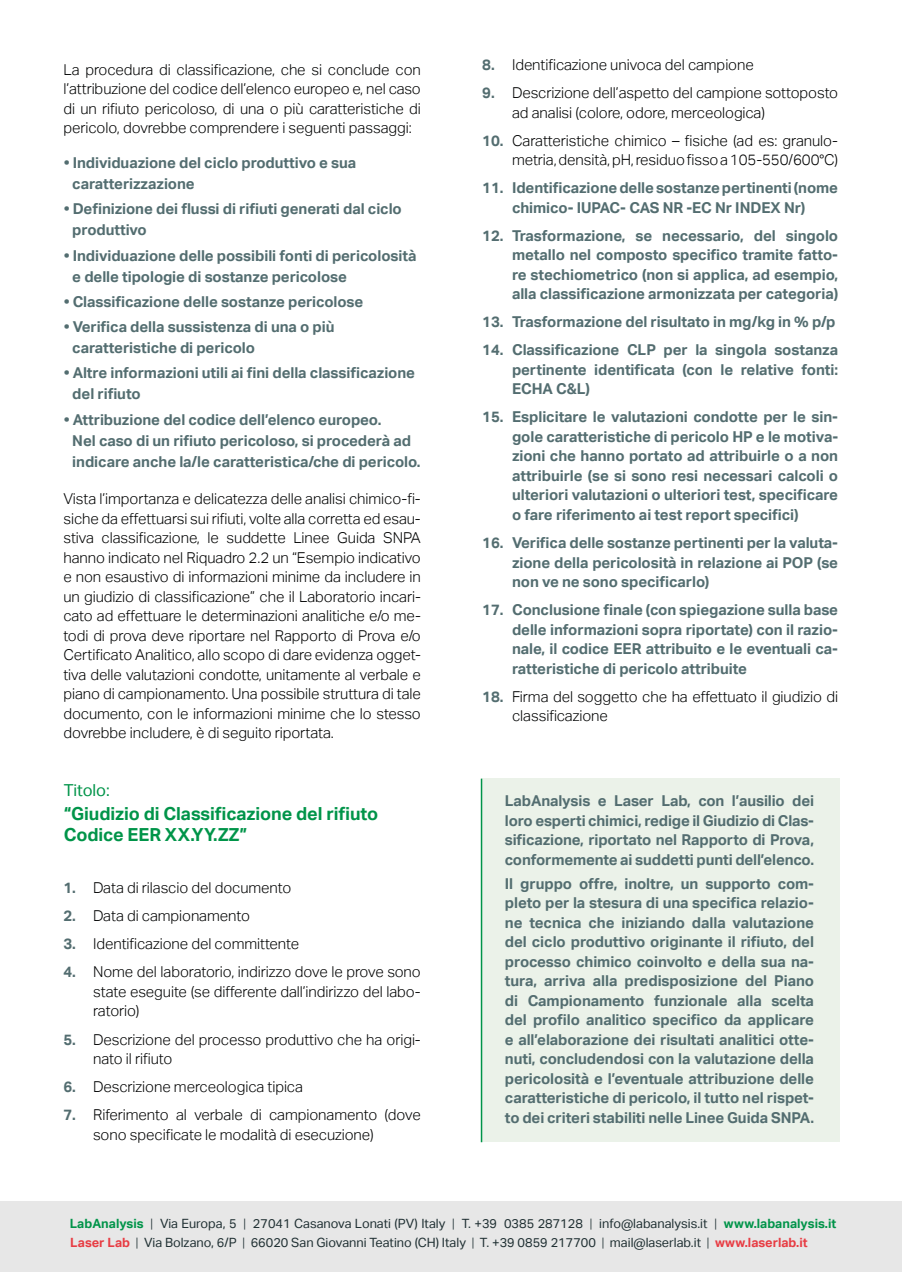
<style>
.page{position:relative;width:902px;height:1272px;background:#fff}
.page>*{position:absolute;margin:0;border:0;box-sizing:border-box;transform-origin:0 0}
.t1{font:700 18px/21.6px "Aktiv Grotesk";letter-spacing:-.005em;color:#009449}
.t2{font:16.5px "Aktiv Grotesk";letter-spacing:-.005em;color:#009449}
.t3{font:700 15px/19.5px "Aktiv Grotesk";letter-spacing:-.005em;color:#536d70;text-align:justify}
.t4{font:300 15px/19.5px "Aktiv Grotesk";letter-spacing:-.005em;color:#010202}
.t5{font:12.75px/19.2px "Aktiv Grotesk";color:#213134}
.s1{font-weight:700;color:#536d70}
.s2{font-weight:700;color:#009449}
.s3{font-weight:300}
.s4{font-weight:700;color:#e83c43}
</style>
<div class="page">
<div style="left:0;top:1201px;width:901px;height:70px;background:#e7e7e7"></div>
<div style="left:481px;top:778px;width:358px;height:364px;background:#ebf2e9"></div>
<hr style="left:480px;top:778px;width:2px;height:364px;background:#009449">
<p class="t4" style="left:63px;top:60px;width:359px;text-align:justify">La procedura di classificazione, che si conclude con l’attribuzione del codice dell’elenco europeo e, nel caso di un rifiuto pericoloso, di una o più caratteristiche di pericolo, dovrebbe comprendere i seguenti passaggi:</p>
<p class="t3" style="left:72px;top:152px;width:285px;line-height:21px;text-indent:-9px">• Individuazione del ciclo produttivo e sua caratterizzazione</p>
<p class="t3" style="left:72px;top:199px;width:331px;line-height:21px;text-indent:-9px">• Definizione dei flussi di rifiuti generati dal ciclo produttivo</p>
<p class="t3" style="left:72px;top:245px;width:345px;line-height:21px;text-indent:-9px">• Individuazione delle possibili fonti di pericolosità e delle tipologie di sostanze pericolose</p>
<p class="t3" style="left:64px;top:292px;width:301px">• Classificazione delle sostanze pericolose</p>
<p class="t3" style="left:72px;top:316px;width:264px;line-height:21px;text-indent:-9px">• Verifica della sussistenza di una o più caratteristiche di pericolo</p>
<p class="t3" style="left:72px;top:363px;width:344px;line-height:21px;text-indent:-9px">• Altre informazioni utili ai fini della classificazione del rifiuto</p>
<p class="t3" style="left:72px;top:409px;width:350px;line-height:21px;text-align:left;text-indent:-9px">• Attribuzione del codice dell’elenco europeo.<br>Nel caso di un rifiuto pericoloso, si procederà ad indicare anche la/le caratteristica/che di pericolo.</p>
<p class="t4" style="left:63px;top:489px;width:359px;text-align:justify">Vista l’importanza e delicatezza delle analisi chimico-fi&shy;siche da effettuarsi sui rifiuti, volte alla corretta ed esau&shy;stiva classificazione, le suddette Linee Guida SNPA hanno indicato nel Riquadro 2.2 un “Esempio indicativo e non esaustivo di informazioni minime da includere in un giudizio di classificazione” che il Laboratorio incari&shy;cato ad effettuare le determinazioni analitiche e/o me&shy;todi di prova deve riportare nel Rapporto di Prova e/o Certificato Analitico, allo scopo di dare evidenza ogget&shy;tiva delle valutazioni condotte, unitamente al verbale e piano di campionamento. Una possibile struttura di tale documento, con le informazioni minime che lo stesso dovrebbe includere, è di seguito riportata.</p>
<p class="t2" style="left:64px;top:780px;width:47px">Titolo:</p>
<p class="t1" style="left:64px;top:802px;width:316px">“Giudizio di Classificazione del rifiuto<br>Codice EER XX.YY.ZZ”</p>
<p class="t4" style="left:63px;top:878px;width:229px"><span class="s1">1.</span> Data di rilascio del documento</p>
<p class="t4" style="left:63px;top:906px;width:188px"><span class="s1">2.</span> Data di campionamento</p>
<p class="t4" style="left:63px;top:934px;width:237px"><span class="s1">3.</span> Identificazione del committente</p>
<p class="t4" style="left:93px;top:962px;width:329px;text-align:justify;text-indent:-30px"><span class="s1">4.</span> Nome del laboratorio, indirizzo dove le prove sono state eseguite (se differente dall’indirizzo del labo&shy;ratorio)</p>
<p class="t4" style="left:93px;top:1029px;width:329px;text-indent:-30px"><span class="s1">5.</span> Descrizione del processo produttivo che ha origi&shy;nato il rifiuto</p>
<p class="t4" style="left:63px;top:1077px;width:241px"><span class="s1">6.</span> Descrizione merceologica tipica</p>
<p class="t4" style="left:93px;top:1105px;width:329px;text-indent:-30px"><span class="s1">7.</span> Riferimento al verbale di campionamento (dove sono specificate le modalità di esecuzione)</p>
<p class="t4" style="left:482px;top:55px;width:273px"><span class="s1">8.</span> Identificazione univoca del campione</p>
<p class="t4" style="left:512px;top:83px;width:327px;text-indent:-30px"><span class="s1">9.</span> Descrizione dell’aspetto del campione sottoposto ad analisi (colore, odore, merceologica)</p>
<p class="t4" style="left:482px;top:131px;width:357px;text-align:right"><span class="s1">10.</span> Caratteristiche chimico – fisiche (ad es: granulo&shy;metria, densità, pH, residuo fisso a 105-550/600°C)</p>
<p class="t3" style="left:482px;top:178px;width:357px;text-align:center">11. Identificazione delle sostanze pertinenti (nome chimico- IUPAC- CAS NR -EC Nr INDEX Nr)</p>
<p class="t3" style="left:512px;top:226px;width:327px;text-indent:-30px">12. Trasformazione, se necessario, del singolo metallo nel composto specifico tramite fatto&shy;re stechiometrico (non si applica, ad esempio, alla classificazione armonizzata per categoria)</p>
<p class="t3" style="left:482px;top:312px;width:354px">13. Trasformazione del risultato in mg/kg in % p/p</p>
<p class="t3" style="left:512px;top:340px;width:327px;text-indent:-30px">14. Classificazione CLP per la singola sostanza pertinente identificata (con le relative fonti:<br>ECHA C&amp;L)</p>
<p class="t3" style="left:512px;top:407px;width:327px;text-indent:-30px">15. Esplicitare le valutazioni condotte per le sin&shy;gole caratteristiche di pericolo HP e le motiva&shy;zioni che hanno portato ad attribuirle o a non attribuirle (se si sono resi necessari calcoli o ulteriori valutazioni o ulteriori test, specificare o fare riferimento ai test report specifici)</p>
<p class="t3" style="left:512px;top:533px;width:327px;text-indent:-30px">16. Verifica delle sostanze pertinenti per la valuta&shy;zione della pericolosità in relazione ai POP (se non ve ne sono specificarlo)</p>
<p class="t3" style="left:512px;top:600px;width:327px;text-indent:-30px">17. Conclusione finale (con spiegazione sulla base delle informazioni sopra riportate) con il razio&shy;nale, il codice EER attribuito e le eventuali ca&shy;ratteristiche di pericolo attribuite</p>
<p class="t4" style="left:512px;top:686px;width:327px;text-indent:-30px"><span class="s1">18.</span> Firma del soggetto che ha effettuato il giudizio di classificazione</p>
<p class="t3" style="left:505px;top:791px;width:310px">LabAnalysis e Laser Lab, con l’ausilio dei loro esperti chimici, redige il Giudizio di Clas&shy;sificazione, riportato nel Rapporto di Prova, conformemente ai suddetti punti dell’elenco.</p>
<p class="t3" style="left:505px;top:873px;width:310px">Il gruppo offre, inoltre, un supporto com&shy;pleto per la stesura di una specifica relazio&shy;ne tecnica che iniziando dalla valutazione del ciclo produttivo originante il rifiuto, del processo chimico coinvolto e della sua na&shy;tura, arriva alla predisposizione del Piano di Campionamento funzionale alla scelta del profilo analitico specifico da applicare e all’elaborazione dei risultati analitici otte&shy;nuti, concludendosi con la valutazione della pericolosità e l’eventuale attribuzione delle caratteristiche di pericolo, il tutto nel rispet&shy;to dei criteri stabiliti nelle Linee Guida SNPA.</p>
<p class="t5" style="left:70px;top:1214px;width:768px"><span class="s2">LabAnalysis</span> <span class="s3">|</span> Via Europa, 5 <span class="s3">|</span> 27041 Casanova Lonati (PV) Italy <span class="s3">|</span> T. +39 0385 287128 <span class="s3">|</span> info@labanalysis.it <span class="s3">|</span> <span class="s2">www.labanalysis.it<br></span><span class="s4">Laser Lab</span> <span class="s3">|</span> Via Bolzano, 6/P <span class="s3">|</span> 66020 San Giovanni Teatino (CH) Italy <span class="s3">|</span> T. +39 0859 217700 <span class="s3">|</span> mail@laserlab.it <span class="s3">|</span> <span class="s4">www.laserlab.it</span></p>
</div>
